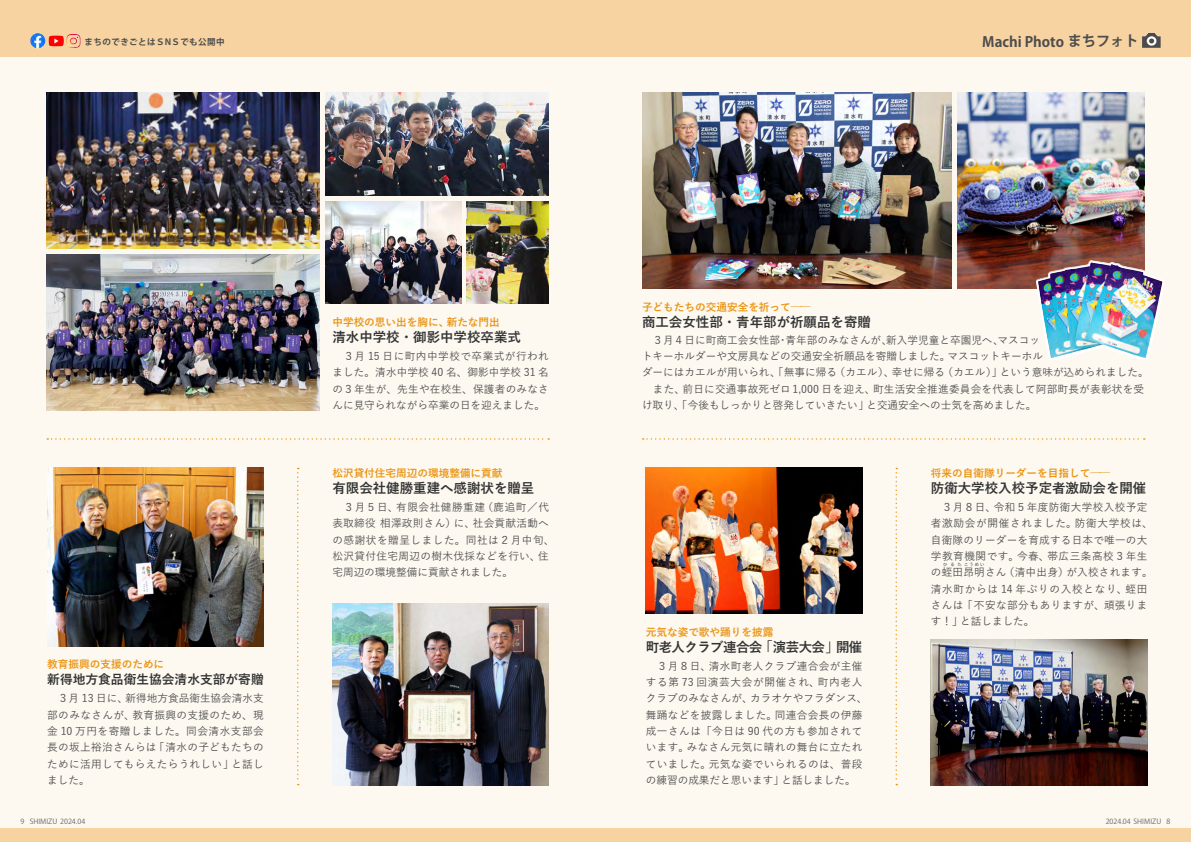
<style>
.page{position:relative;width:1191px;height:842px;background:#fff}
.page>*{position:absolute;margin:0;border:0;box-sizing:border-box;transform-origin:0 0}
.t1{font:700 14.2px "Koz Go Pr 6 N";color:#4d4d4d}
.t2{font:700 13.5px "Yu Gothic";color:#323333}
.t3{font:700 13.5px "Yu Gothic";letter-spacing:-.045em;color:#323333}
.t4{font:700 12.8px "Yu Gothic";color:#323333}
.t5{font:500 10.6px/16.3px "Yu Gothic";letter-spacing:.02em;color:#4d4d4d}
.t6{font:500 10.6px "Yu Gothic";color:#4d4d4d}
.t7{font:700 10.6px "Yu Gothic";color:#ea9514}
.t8{font:500 10.6px "Yu Gothic";letter-spacing:.05em;color:#4d4d4d}
.t9{font:500 10.6px/16.3px "Yu Gothic";letter-spacing:.065em;color:#4d4d4d}
.t10{font:700 8.5px "Koz Go Pr 6 N";letter-spacing:.05em;color:#4d4d4d}
.t11{font:7.1px "Koz Go Pr 6 N";color:#666}
.t12{font:500 4.3px "Yu Gothic";letter-spacing:.265em;color:#4d4d4d}
</style>
<div class="page">
<div style="left:0;top:57px;width:1191px;height:771px;background:#fdf8f0"></div>
<div style="left:0;top:0;width:1191px;height:57px;background:#f6d3a0"></div>
<div style="left:0;top:828px;width:1191px;height:14px;background:#f6d3a0"></div>
<img style="left:1142px;top:33px;width:18px;height:15px">
<img style="left:30px;top:33px;width:16px;height:15px">
<img style="left:49px;top:36px;width:15px;height:10px">
<svg style="left:67px;top:34px;width:8px;height:13px"></svg>
<img style="left:47px;top:468px;width:217px;height:178px">
<img style="left:931px;top:639px;width:216px;height:146px">
<svg style="left:47px;top:438px;width:502px;height:2px"></svg>
<svg style="left:642px;top:438px;width:502px;height:2px"></svg>
<svg style="left:297px;top:468px;width:2px;height:317px"></svg>
<img style="left:957px;top:93px;width:187px;height:196px">
<img style="left:642px;top:93px;width:310px;height:196px">
<img style="left:1036px;top:261px;width:128px;height:99px">
<img style="left:1045px;top:263px;width:45px;height:16px">
<svg style="left:895px;top:468px;width:2px;height:317px"></svg>
<img style="left:46px;top:254px;width:274px;height:156px">
<img style="left:46px;top:93px;width:274px;height:156px">
<img style="left:467px;top:201px;width:82px;height:103px">
<img style="left:325px;top:93px;width:224px;height:102px">
<img style="left:325px;top:201px;width:136px;height:103px">
<img style="left:332px;top:603px;width:217px;height:182px">
<img style="left:646px;top:468px;width:216px;height:146px">
<p class="t10" style="left:85px;top:37px;width:141px">まちのできごとはＳＮＳでも公開中</p>
<h1 class="t1" style="left:982px;top:34px;width:158px">Machi Photo まちフォト</h1>
<p class="t7" style="left:332px;top:316px;width:118px">中学校の思い出を胸に、</p>
<p class="t2" style="left:332px;top:329px;width:190px">清水中学校・御影中学校卒業式</p>
<p class="t5" style="left:332px;top:347px;width:218px;text-align:justify">　３月 15 日に町内中学校で卒業式が行われました。清水中学校 40 名、御影中学校 31 名の３年生が、先生や在校生、保護者のみなさんに見守られながら卒業の日を迎えました。</p>
<p class="t7" style="left:447px;top:316px;width:55px">新たな門出</p>
<p class="t7" style="left:642px;top:301px;width:150px">子どもたちの交通安全を祈って</p>
<p class="t2" style="left:642px;top:314px;width:230px">商工会女性部・青年部が祈願品を寄贈</p>
<p class="t7" style="left:791px;top:300px;width:12px">—</p>
<p class="t7" style="left:800px;top:300px;width:12px">—</p>
<p class="t6" style="left:642px;top:330px;width:140px">　３月４日に町商工会女性部</p>
<p class="t6" style="left:785px;top:330px;width:108px">青年部のみなさんが、</p>
<p class="t6" style="left:886px;top:330px;width:119px">新入学児童と卒園児へ、</p>
<p class="t5" style="left:997px;top:330px;width:44px">マスコッ</p>
<p class="t5" style="left:777px;top:330px;width:12px">・</p>
<p class="t6" style="left:642px;top:346px;width:310px">トキーホルダーや文房具などの交通安全祈願品を寄贈しました。</p>
<p class="t6" style="left:947px;top:346px;width:97px">マスコットキーホル</p>
<p class="t5" style="left:834px;top:363px;width:62px">（カエル）、</p>
<p class="t5" style="left:942px;top:363px;width:62px">（カエル）」</p>
<p class="t6" style="left:642px;top:363px;width:197px">ダーにはカエルが用いられ、「無事に帰る</p>
<p class="t6" style="left:999px;top:363px;width:150px">という意味が込められました。</p>
<p class="t5" style="left:892px;top:363px;width:55px">幸せに帰る</p>
<p class="t5" style="left:873px;top:379px;width:273px">町生活安全推進委員会を代表して阿部町長が表彰状を受</p>
<p class="t5" style="left:682px;top:379px;width:194px">前日に交通事故死ゼロ1,000 日を迎え、</p>
<p class="t5" style="left:642px;top:379px;width:44px">　また、</p>
<p class="t6" style="left:642px;top:395px;width:228px">け取り、「今後もしっかりと啓発していきたい」</p>
<p class="t6" style="left:866px;top:395px;width:172px">と交通安全への士気を高めました。</p>
<p class="t7" style="left:332px;top:467px;width:172px">松沢貸付住宅周辺の環境整備に貢献</p>
<p class="t7" style="left:931px;top:467px;width:161px">将来の自衛隊リーダーを目指して</p>
<p class="t7" style="left:1090px;top:466px;width:12px">—</p>
<p class="t7" style="left:1099px;top:466px;width:12px">—</p>
<p class="t2" style="left:332px;top:480px;width:203px">有限会社健勝重建へ感謝状を贈呈</p>
<p class="t2" style="left:931px;top:480px;width:217px">防衛大学校入校予定者激励会を開催</p>
<p class="t5" style="left:482px;top:498px;width:68px">（鹿追町／代</p>
<p class="t8" style="left:396px;top:497px;width:90px">有限会社健勝重建</p>
<p class="t5" style="left:332px;top:498px;width:67px">　３月５日、</p>
<p class="t5" style="left:993px;top:498px;width:155px">令和５年度防衛大学校入校予定</p>
<p class="t5" style="left:931px;top:498px;width:67px">　３月８日、</p>
<p class="t5" style="left:332px;top:514px;width:125px">表取締役相澤政則さん）</p>
<p class="t8" style="left:332px;top:530px;width:223px">の感謝状を贈呈しました。同社は２月中旬、</p>
<p class="t5" style="left:538px;top:547px;width:12px">住</p>
<p class="t5" style="left:473px;top:514px;width:78px">社会貢献活動へ</p>
<p class="t5" style="left:454px;top:514px;width:23px">に、</p>
<p class="t5" style="left:332px;top:547px;width:210px">松沢貸付住宅周辺の樹木伐採などを行い、宅周辺の環境整備に貢献されました。</p>
<p class="t9" style="left:931px;top:514px;width:147px">者激励会が開催されました。</p>
<p class="t5" style="left:931px;top:530px;width:218px">自衛隊のリーダーを育成する日本で唯一の大</p>
<p class="t8" style="left:1047px;top:546px;width:102px">帯広三条高校３年生</p>
<p class="t5" style="left:1074px;top:514px;width:79px">防衛大学校は、</p>
<p class="t5" style="left:1017px;top:547px;width:34px">今春、</p>
<p class="t5" style="left:931px;top:547px;width:90px">学教育機関です。の蛭田昂明さん</p>
<p class="t12" style="left:943px;top:561px;width:20px">ひるた</p>
<p class="t12" style="left:964px;top:561px;width:22px">こうめい</p>
<p class="t5" style="left:1004px;top:563px;width:66px">（清中出身）</p>
<p class="t5" style="left:1066px;top:563px;width:88px">が入校されます。</p>
<p class="t7" style="left:646px;top:626px;width:129px">元気な姿で歌や踊りを披露</p>
<p class="t9" style="left:931px;top:579px;width:198px">清水町からは 14 年ぶりの入校となり、</p>
<p class="t5" style="left:931px;top:595px;width:218px">さんは「不安な部分もありますが、頑張りま</p>
<p class="t5" style="left:960px;top:612px;width:76px">と話しました。</p>
<p class="t5" style="left:1125px;top:579px;width:23px">蛭田</p>
<p class="t5" style="left:931px;top:612px;width:33px">す！」</p>
<p class="t3" style="left:646px;top:639px;width:118px">町老人クラブ連合会</p>
<p class="t2" style="left:759px;top:639px;width:81px">「演芸大会」</p>
<p class="t2" style="left:836px;top:639px;width:28px">開催</p>
<p class="t7" style="left:47px;top:659px;width:118px">教育振興の支援のために</p>
<p class="t4" style="left:47px;top:672px;width:218px">新得地方食品衛生協会清水支部が寄贈</p>
<p class="t6" style="left:126px;top:689px;width:140px">新得地方食品衛生協会清水支</p>
<p class="t5" style="left:47px;top:689px;width:82px">　３月 13 日に、</p>
<p class="t5" style="left:708px;top:656px;width:155px">清水町老人クラブ連合会が主催</p>
<p class="t5" style="left:646px;top:656px;width:67px">　３月８日、</p>
<p class="t9" style="left:750px;top:673px;width:119px;text-indent:-104px">する第 73 回演芸大会が開催され、<br>カラオケやフラダンス、</p>
<p class="t5" style="left:817px;top:673px;width:46px">町内老人</p>
<p class="t5" style="left:646px;top:689px;width:108px">クラブのみなさんが、</p>
<p class="t5" style="left:132px;top:705px;width:133px">教育振興の支援のため、現</p>
<p class="t5" style="left:47px;top:705px;width:89px">部のみなさんが、</p>
<p class="t8" style="left:47px;top:721px;width:218px">金 10 万円を寄贈しました。同会清水支部会</p>
<p class="t5" style="left:154px;top:738px;width:111px">「清水の子どもたちの</p>
<p class="t5" style="left:47px;top:738px;width:111px">長の坂上裕治さんらは</p>
<p class="t5" style="left:774px;top:705px;width:89px">同連合会長の伊藤</p>
<p class="t5" style="left:646px;top:705px;width:133px">舞踊などを披露しました。</p>
<p class="t8" style="left:646px;top:721px;width:218px">成一さんは「今日は 90 代の方も参加されて</p>
<p class="t5" style="left:687px;top:738px;width:177px">みなさん元気に晴れの舞台に立たれ</p>
<p class="t5" style="left:646px;top:738px;width:45px">います。</p>
<p class="t5" style="left:231px;top:754px;width:34px">と話し</p>
<p class="t5" style="left:47px;top:754px;width:188px">ために活用してもらえたらうれしい」ました。</p>
<p class="t5" style="left:709px;top:754px;width:155px">元気な姿でいられるのは、普段</p>
<p class="t5" style="left:646px;top:754px;width:67px">ていました。</p>
<p class="t6" style="left:646px;top:770px;width:140px">の練習の成果だと思います」</p>
<p class="t5" style="left:781px;top:770px;width:76px">と話しました。</p>
<p class="t11" style="left:30px;top:818px;width:57px">SHIMIZU 2024.04</p>
<p class="t11" style="left:21px;top:817px;width:5px">9</p>
<p class="t11" style="left:1105px;top:818px;width:57px">2024.04 SHIMIZU</p>
<p class="t11" style="left:1166px;top:817px;width:5px">8</p>
</div>
